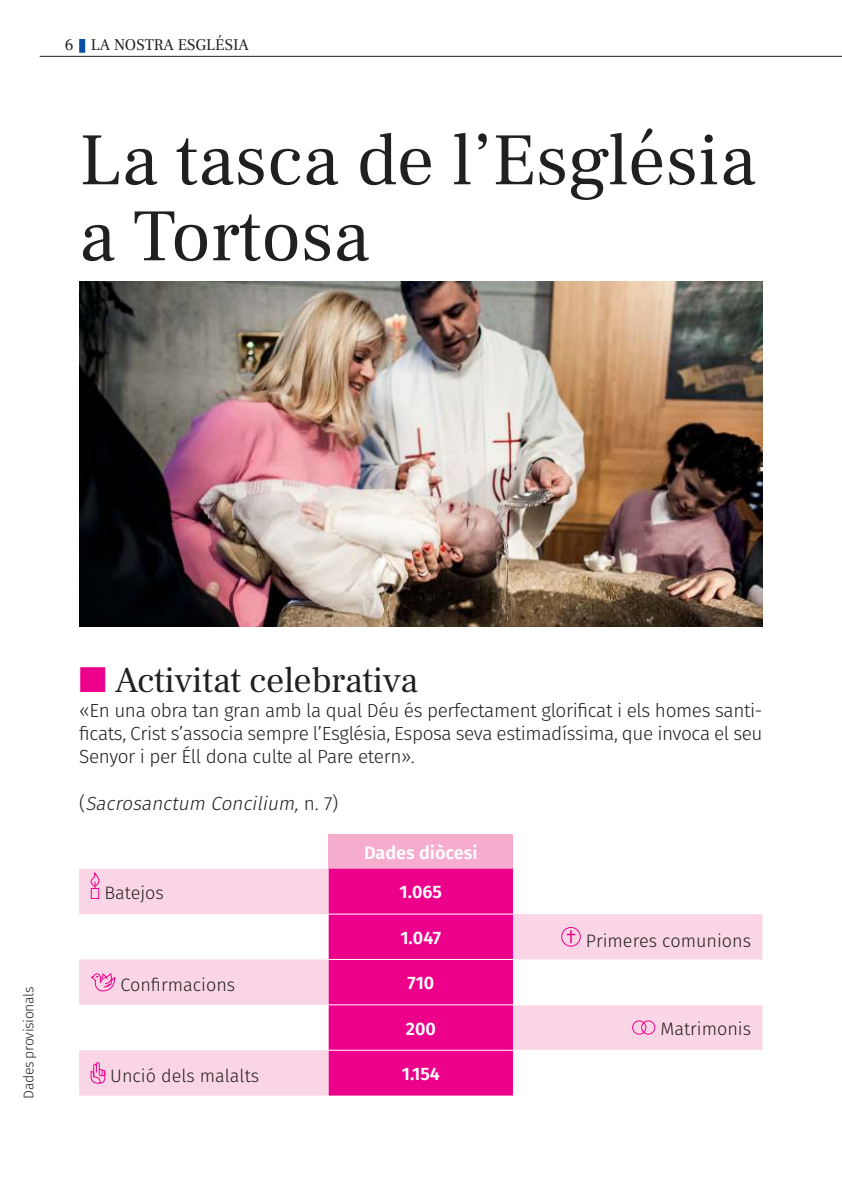
<style>
.page{position:relative;width:842px;height:1191px;background:#fff}
.page>*{position:absolute;margin:0;border:0;box-sizing:border-box;transform-origin:0 0}
.t1{font:74px/76px "Frank Ruhl Libre";color:#221f1f}
.t2{font:36px "Frank Ruhl Libre";letter-spacing:-.01em;color:#221f1f}
.t3{font:300 19px/23.2px "Fira Sans";letter-spacing:-.02em;color:#221f1f;text-align:justify}
.t4{font:italic 300 19px "Fira Sans";color:#221f1f}
.t5{font:300 18px "Fira Sans";color:#221f1f}
.t6{font:600 18px "Fira Sans";color:#fff}
.t7{font:16px "Frank Ruhl Libre";color:#221f1f}
.t8{font:16px "Frank Ruhl Libre";color:#221f1f}
.t9{font:300 14px "Fira Sans";letter-spacing:-.025em;color:#221f1f}
.s1{color:#ec008b}
.s2{font-style:normal}
</style>
<div class="page">
<hr style="left:40px;top:56px;width:802px;height:1px;background:#221f1f">
<div style="left:79px;top:39px;width:6px;height:14px;background:#0750a3"></div>
<div style="left:329px;top:834px;width:184px;height:34px;background:#f6adcd"></div>
<svg style="left:79px;top:868px;width:683px;height:227px"></svg>
<div style="left:329px;top:868px;width:184px;height:227px;background:#ec008b"></div>
<hr style="left:329px;top:913px;width:184px;height:1px;background:#fff">
<hr style="left:329px;top:959px;width:184px;height:1px;background:#fff">
<hr style="left:329px;top:1004px;width:184px;height:1px;background:#fff">
<hr style="left:513px;top:1004px;width:249px;height:1px;background:#fff">
<hr style="left:329px;top:1049px;width:184px;height:1px;background:#fff">
<hr style="left:513px;top:1049px;width:249px;height:1px;background:#fff">
<div style="left:91px;top:888px;width:8px;height:11px;border:1px solid #ec008b"></div>
<svg style="left:90px;top:872px;width:10px;height:16px"></svg>
<div style="left:561px;top:927px;width:20px;height:19px;border:1px solid #ec008b;border-radius:50%"></div>
<svg style="left:567px;top:930px;width:8px;height:13px"></svg>
<svg style="left:89px;top:973px;width:27px;height:19px"></svg>
<div style="left:632px;top:1020px;width:14px;height:14px;border:1px solid #ec008b;border-radius:50%"></div>
<div style="left:641px;top:1020px;width:14px;height:14px;border:1px solid #ec008b;border-radius:50%"></div>
<svg style="left:90px;top:1061px;width:16px;height:23px"></svg>
<img style="left:79px;top:282px;width:684px;height:344px">
<p class="t8" style="left:65px;top:38px;width:10px">6</p>
<p class="t7" style="left:91px;top:36px;width:160px">LA NOSTRA ESGLÉSIA</p>
<h1 class="t1" style="left:79px;top:126px;width:678px">La tasca de l’Església a Tortosa</h1>
<p class="t9" style="left:19px;top:1098px;width:114px;rotate:-90deg">Dades provisionals</p>
<h2 class="t2" style="left:79px;top:665px;width:340px"><span class="s1">■</span> Activitat celebrativa</h2>
<p class="t3" style="left:79px;top:698px;width:685px">«En una obra tan gran amb la qual Déu és perfectament glorificat i els homes santi&shy;ficats, Crist s’associa sempre l’Església, Esposa seva estimadíssima, que invoca el seu Senyor i per Éll dona culte al Pare etern».</p>
<p class="t4" style="left:79px;top:789px;width:261px"><span class="s2">(</span> Sacrosanctum Concilium,<span class="s2">n . 7 )</span></p>
<p class="t6" style="left:364px;top:840px;width:115px">Dades diòcesi</p>
<p class="t5" style="left:104px;top:880px;width:61px">Batejos</p>
<p class="t6" style="left:400px;top:879px;width:44px">1.065</p>
<p class="t6" style="left:400px;top:925px;width:42px">1.047</p>
<p class="t5" style="left:586px;top:927px;width:167px">Primeres comunions</p>
<p class="t5" style="left:120px;top:972px;width:116px">Confirmacions</p>
<p class="t6" style="left:407px;top:970px;width:28px">710</p>
<p class="t6" style="left:406px;top:1015px;width:32px">200</p>
<p class="t5" style="left:660px;top:1015px;width:92px">Matrimonis</p>
<p class="t5" style="left:110px;top:1062px;width:150px">Unció dels malalts</p>
<p class="t6" style="left:402px;top:1061px;width:40px">1.154</p>
</div>
